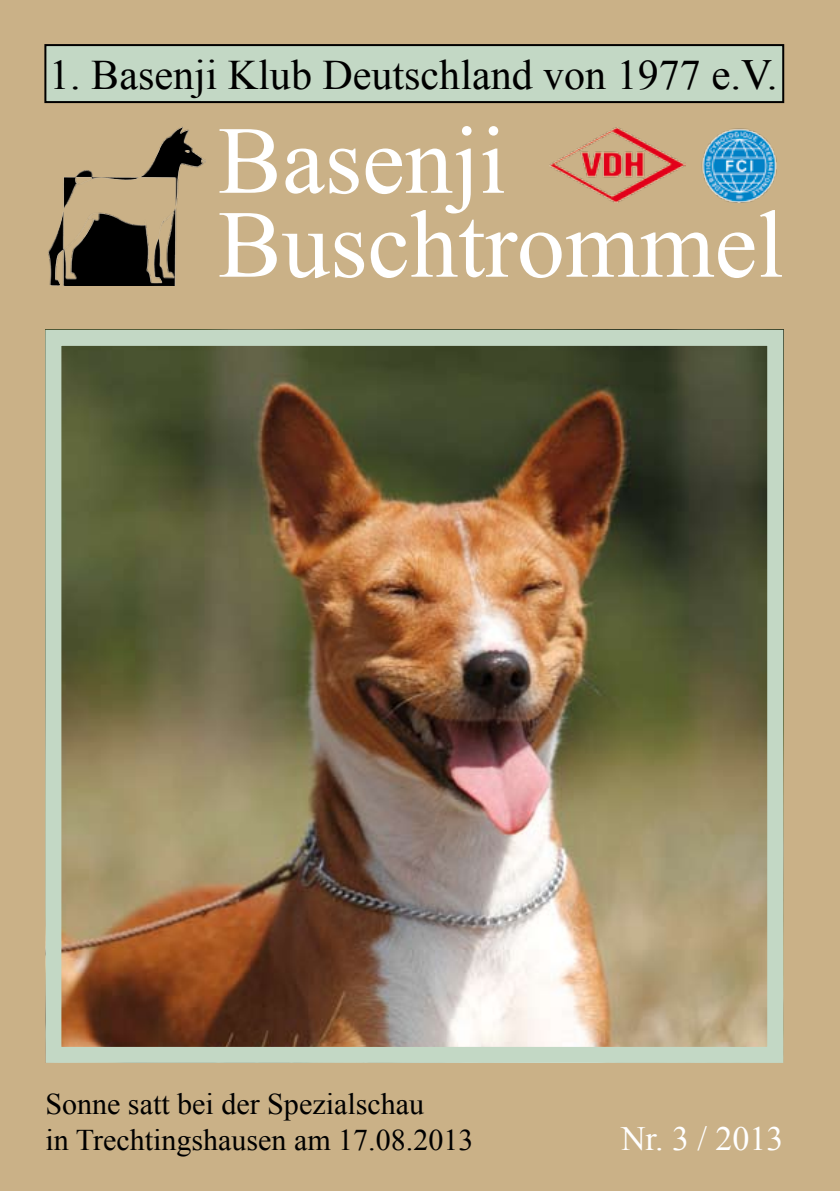
<style>
.page{position:relative;width:840px;height:1191px;background:#fff}
.page>*{position:absolute;margin:0;border:0;box-sizing:border-box;transform-origin:0 0}
.t1{font:96px "Times New Roman";color:#fff}
.t2{font:42px "Times New Roman";color:#000}
.t3{font:34px "Times New Roman";color:#fff}
.t4{font:30px/36px "Times New Roman";color:#000}
.s1{font-size:43px}
</style>
<div class="page">
<div style="left:0;top:0;width:839px;height:1191px;background:#cab187"></div>
<img style="left:40px;top:125px;width:166px;height:161px">
<img style="left:62px;top:347px;width:703px;height:699px">
<div style="left:45px;top:330px;width:737px;height:733px;border:16px solid #c3d8c5"></div>
<div style="left:45px;top:45px;width:737px;height:57px;background:#c3d8c5"></div>
<div style="left:44px;top:44px;width:739px;height:59px;border:2px solid #000"></div>
<img style="left:698px;top:126px;width:80px;height:78px">
<img style="left:549px;top:126px;width:135px;height:77px">
<h2 class="t2" style="left:49px;top:46px;width:729px">1. Basenji Klub Deutschland von 1977 <span class="s1">e.V.</span></h2>
<h1 class="t1" style="left:218px;top:96px;width:290px">Basenji</h1>
<h1 class="t1" style="left:218px;top:180px;width:567px">Buschtrommel</h1>
<p class="t4" style="left:45px;top:1085px;width:429px">Sonne satt bei der Spezialschau<br>in Trechtingshausen am 17.08.2013</p>
<p class="t3" style="left:620px;top:1115px;width:164px">Nr. 3 / 2013</p>
</div>
